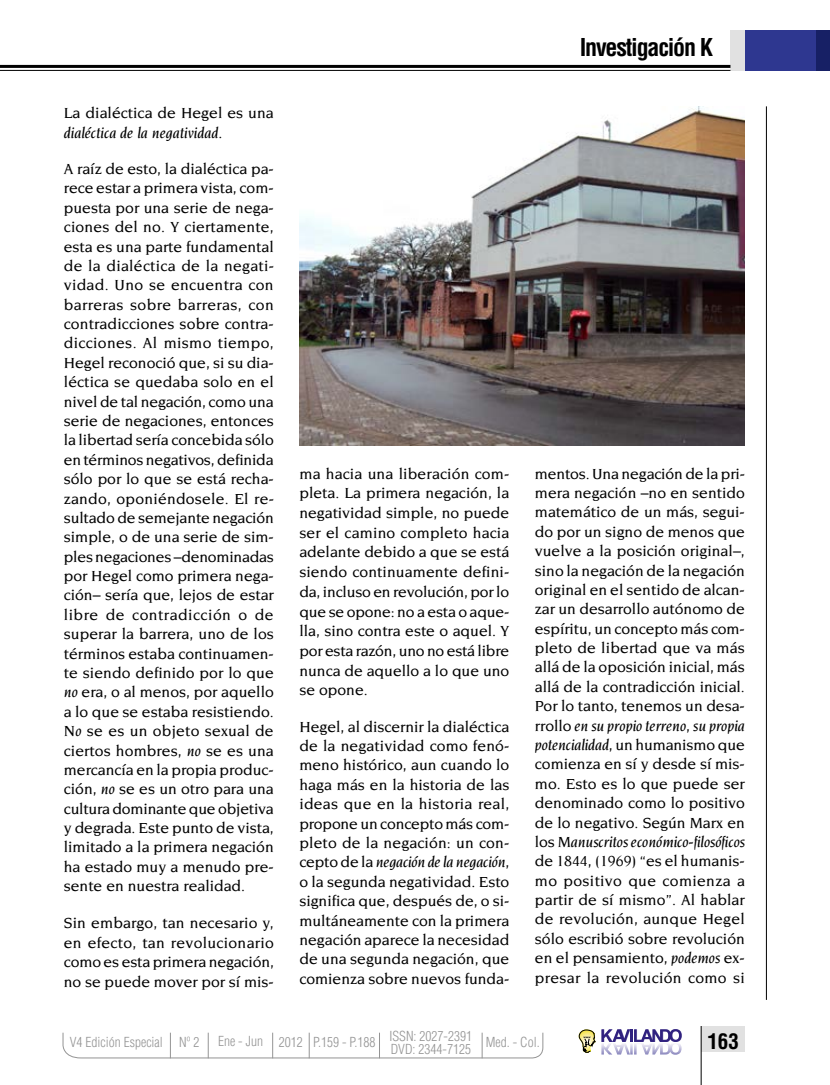
<style>
.page{position:relative;width:830px;height:1085px;background:#fff}
.page>*{position:absolute;margin:0;border:0;box-sizing:border-box;transform-origin:0 0}
.t1{font:700 condensed 24px "Helvetica";letter-spacing:-.05em;color:#000}
.t2{font:700 condensed 21px "Helvetica";color:#000}
.t3{font:500 15.75px/19.4px "Novarese";color:#000;text-align:justify}
.t4{font:italic 500 15.75px "Novarese";color:#000}
.t5{font:300 condensed 13.5px "Helvetica";color:#949494}
.s1{font-style:italic}
</style>
<div class="page">
<div style="left:700px;top:1025px;width:44px;height:26px;background:#e1e1e1"></div>
<hr style="left:700px;top:1025px;width:1px;height:59px;background:#000">
<hr style="left:765px;top:106px;width:1px;height:893px;background:#000">
<div style="left:730px;top:30px;width:14px;height:41px;background:#e1e1e1"></div>
<hr style="left:0;top:65px;width:730px;height:3px;background:#000">
<hr style="left:0;top:70px;width:730px;height:1px;background:#000">
<svg style="left:62px;top:1032px;width:481px;height:26px"></svg>
<div style="left:744px;top:30px;width:85px;height:41px;background:#2e3790"></div>
<div style="left:815px;top:30px;width:14px;height:41px;background:#172065"></div>
<svg style="left:601px;top:1029px;width:80px;height:25px"></svg>
<svg style="left:578px;top:1029px;width:17px;height:24px"></svg>
<img style="left:299px;top:106px;width:445px;height:340px">
<p class="t3" style="left:64px;top:103px;width:211px">La dialéctica de Hegel es una</p>
<p class="t4" style="left:64px;top:124px;width:160px">dialéctica de la negatividad.</p>
<p class="t3" style="left:64px;top:159px;width:211px">A raíz de esto, la dialéctica pa&shy;rece estar a primera vista, com&shy;puesta por una serie de nega&shy;ciones del no. Y ciertamente, esta es una parte fundamental de la dialéctica de la negati&shy;vidad. Uno se encuentra con barreras sobre barreras, con contradicciones sobre contra&shy;dicciones. Al mismo tiempo, Hegel reconoció que, si su dia&shy;léctica se quedaba solo en el nivel de tal negación, como una serie de negaciones, entonces la libertad sería concebida sólo en términos negativos, definida sólo por lo que se está recha&shy;zando, oponiéndosele. El re&shy;sultado de semejante negación simple, o de una serie de sim&shy;ples negaciones –denominadas por Hegel como primera nega&shy;ción– sería que, lejos de estar libre de contradicción o de superar la barrera, uno de los términos estaba continuamen&shy;te siendo definido por lo que <span class="s1">no</span> era, o al menos, por aquello a lo que se estaba resistiendo.<br><span class="s1">No</span> se es un objeto sexual de ciertos hombres, <span class="s1">no</span> se es una mercancía en la propia produc&shy;ción, <span class="s1">no</span> se es un otro para una cultura dominante que objetiva y degrada. Este punto de vista, limitado a la primera negación ha estado muy a menudo pre&shy;sente en nuestra realidad.</p>
<p class="t3" style="left:64px;top:912px;width:211px">Sin embargo, tan necesario y, en efecto, tan revolucionario como es esta primera negación, no se puede mover por sí mis-</p>
<h1 class="t1" style="left:579px;top:32px;width:135px">Investigación K</h1>
<p class="t3" style="left:299px;top:463px;width:211px">ma hacia una liberación com&shy;pleta. La primera negación, la negatividad simple, no puede ser el camino completo hacia adelante debido a que se está siendo continuamente defini&shy;da, incluso en revolución, por lo que se opone: no a esta o aque&shy;lla, sino contra este o aquel. Y por esta razón, uno no está libre nunca de aquello a lo que uno se opone.</p>
<p class="t3" style="left:299px;top:716px;width:211px">Hegel, al discernir la dialéctica de la negatividad como fenó&shy;meno histórico, aun cuando lo haga más en la historia de las ideas que en la historia real, propone un concepto más com&shy;pleto de la negación: un con&shy;cepto de la <span class="s1">negación de la negación</span>, o la segunda negatividad. Esto significa que, después de, o si&shy;multáneamente con la primera negación aparece la necesidad de una segunda negación, que comienza sobre nuevos funda-</p>
<p class="t3" style="left:534px;top:463px;width:211px">mentos. Una negación de la pri&shy;mera negación –no en sentido matemático de un más, segui&shy;do por un signo de menos que vuelve a la posición original–, sino la negación de la negación original en el sentido de alcan&shy;zar un desarrollo autónomo de espíritu, un concepto más com&shy;pleto de libertad que va más allá de la oposición inicial, más allá de la contradicción inicial.<br>Por lo tanto, tenemos un desa&shy;rrollo <span class="s1">en su propio terreno, su propia potencialidad</span>, un humanismo que comienza en sí y desde sí mis&shy;mo. Esto es lo que puede ser denominado como lo positivo de lo negativo. Según Marx en los <span class="s1">Manuscritos económico-filosóficos </span>de 1844, (1969) “es el humanis&shy;mo positivo que comienza a partir de sí mismo”. Al hablar de revolución, aunque Hegel sólo escribió sobre revolución en el pensamiento, <span class="s1">podemos</span> ex&shy;presar la revolución como si</p>
<p class="t5" style="left:70px;top:1033px;width:131px">V4 Edición Especial Nº 2</p>
<p class="t5" style="left:218px;top:1033px;width:323px">Ene - Jun 2012 P.159 - P.188 ISSN: 2027-2391 Med. - Col.</p>
<p class="t5" style="left:390px;top:1040px;width:82px">DVD: 2344-7125</p>
<h2 class="t2" style="left:707px;top:1028px;width:33px">163</h2>
</div>
